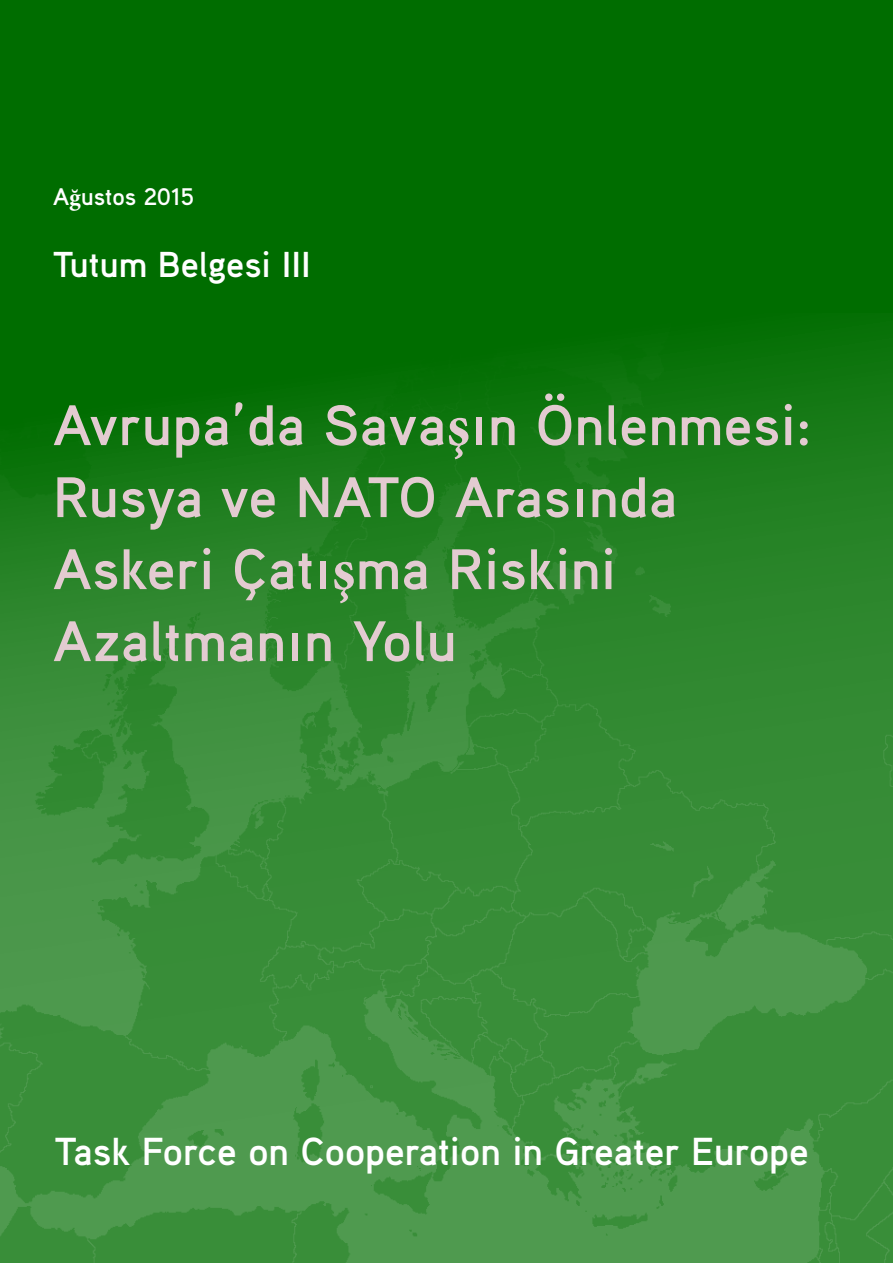
<style>
.page{position:relative;width:893px;height:1263px;background:#006d00}
.page>*{position:absolute;margin:0;border:0;box-sizing:border-box;transform-origin:0 0}
.t1{font:700 57px/72px "Aaux Pro";letter-spacing:.01em;color:#e3cbd1}
.t2{font:700 39px "Aaux Pro";color:#fff}
.t3{font:700 36px "Aaux Pro";color:#fff}
.t4{font:700 24px "Aaux Pro";color:#fff}
.s1{font-family:"Minion Pro"}
.s2{font-family:"Minion Pro";font-size:60px}
</style>
<div class="page">
<img style="left:0;top:338px;width:893px;height:925px">
<p class="t4" style="left:53px;top:181px;width:142px">A<span class="s1">ğ</span>ustos 2015</p>
<p class="t3" style="left:53px;top:241px;width:259px">Tutum Belgesi III</p>
<p class="t1" style="left:53px;top:388px;width:760px">Avrupa’da Sava<span class="s2">ş</span>ın Önlenmesi:<br>Rusya ve NATO Arasında<br>Askeri Çatı<span class="s2">ş</span>ma Riskini<br>Azaltmanın Yolu</p>
<p class="t2" style="left:55px;top:1127px;width:756px">Task Force on Cooperation in Greater Europe</p>
</div>
